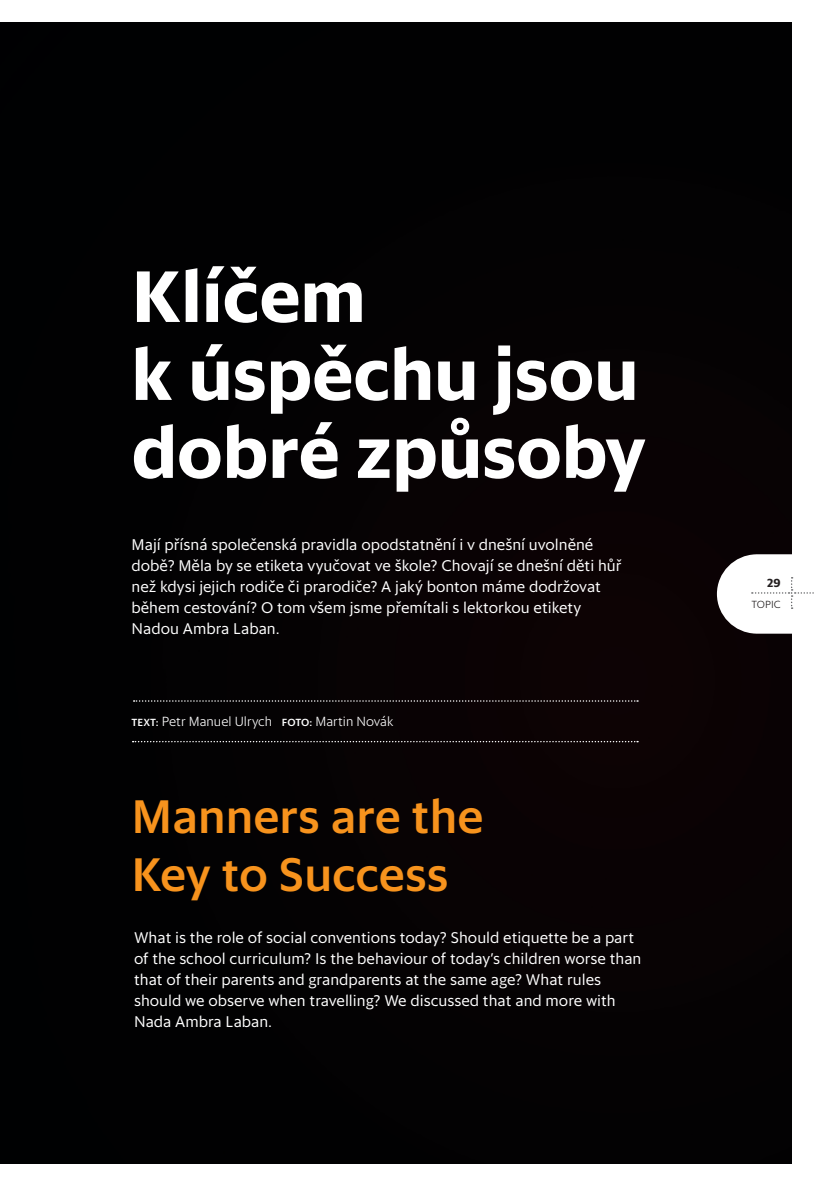
<style>
.page{position:relative;width:814px;height:1186px;background:#fff}
.page>*{position:absolute;margin:0;border:0;box-sizing:border-box;transform-origin:0 0}
.t1{font:700 73.85px/77.9px "Sanomat Sans Text";color:#fff}
.t2{font:500 47.77px/57.4px "Sanomat Sans Text";color:#f7931d}
.t3{font:15.75px/21px "Sanomat Sans Text";color:#fff}
.t4{font:300 13.47px "Sanomat Sans Text";color:#fff}
.t5{font:700 12.25px "Sanomat Sans Text";color:#231f20}
.t6{font:300 10.5px "Sanomat Sans Text";color:#231f20}
.s1{font-weight:500;font-size:10.5px}
</style>
<div class="page">
<div style="left:0;top:22px;width:791px;height:1141px;background:#030203"></div>
<svg style="left:717px;top:554px;width:97px;height:80px"></svg>
<svg style="left:134px;top:700px;width:504px;height:2px"></svg>
<svg style="left:133px;top:741px;width:505px;height:1px"></svg>
<h1 class="t1" style="left:131px;top:261px;width:516px">Klíčem<br>k úspěchu jsou dobré způsoby</h1>
<p class="t3" style="left:131px;top:535px;width:491px">Mají přísná společenská pravidla opodstatnění i v dnešní uvolněné době? Měla by se etiketa vyučovat ve škole? Chovají se dnešní děti hůř než kdysi jejich rodiče či prarodiče? A jaký bonton máme dodržovat během cestování? O tom všem jsme přemítali s lektorkou etikety Nadou Ambra Laban.</p>
<p class="t4" style="left:132px;top:715px;width:263px"><span class="s1">TEXT:</span> Petr Manuel Ulrych <span class="s1">FOTO:</span> Martin Novák</p>
<h2 class="t2" style="left:131px;top:790px;width:353px">Manners are the<br>Key to Success</h2>
<p class="t3" style="left:134px;top:928px;width:509px">What is the role of social conventions today? Should etiquette be a part of the school curriculum? Is the behaviour of today’s children worse than that of their parents and grandparents at the same age? What rules should we observe when travelling? We discussed that and more with Nada Ambra Laban.</p>
<p class="t5" style="left:767px;top:576px;width:15px">29</p>
<p class="t6" style="left:751px;top:599px;width:31px">TOPIC</p>
</div>
